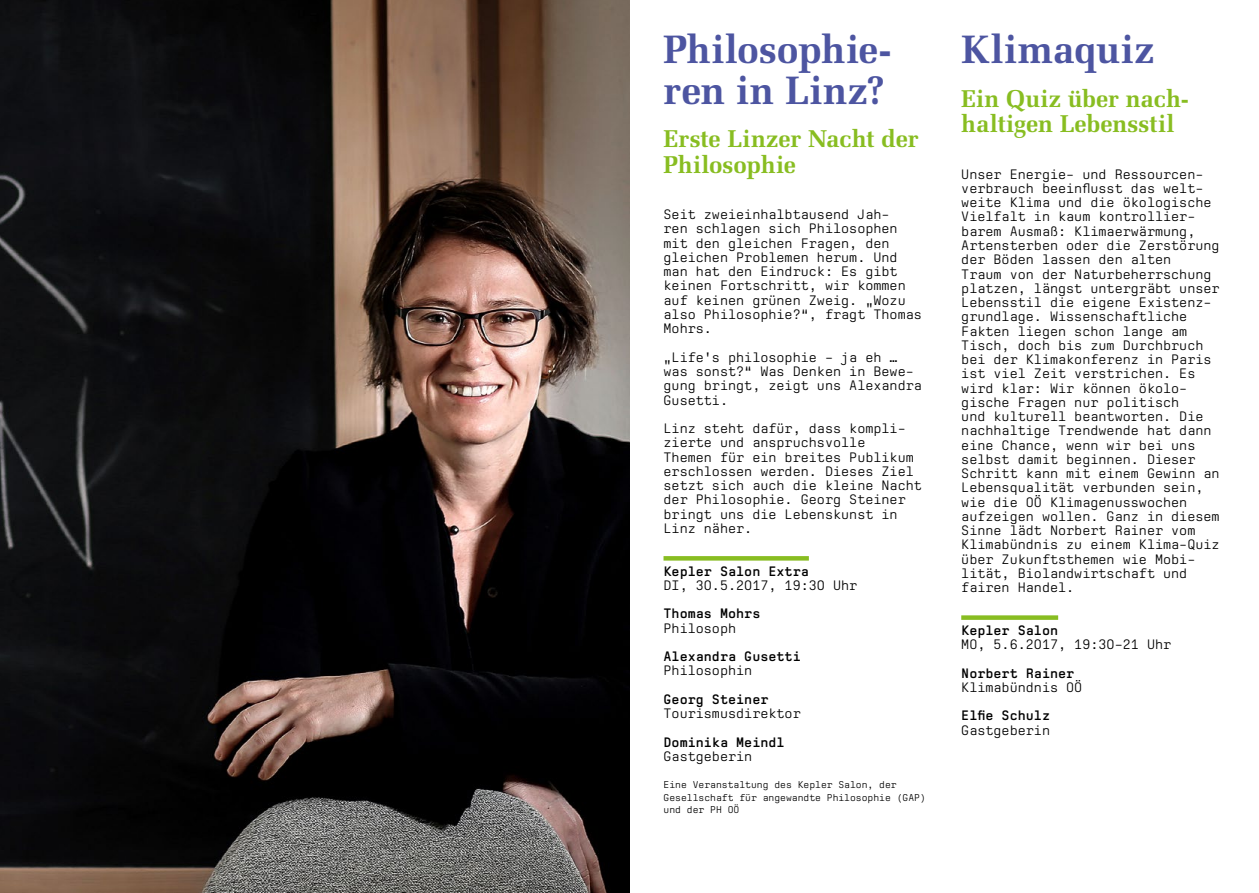
<style>
.page{position:relative;width:1259px;height:893px;background:#fff}
.page>*{position:absolute;margin:0;border:0;box-sizing:border-box;transform-origin:0 0}
.t1{font:700 39.6px/40.5px "Melior LT Std";letter-spacing:.005em;color:#4d55a1}
.t2{font:700 24.3px/25.5px "Melior LT Std";letter-spacing:.005em;color:#88bd21}
.t3{font:13.5px/14.2px "Excellent";color:#000}
.t4{font:700 13.5px "Excellent";color:#000}
.t5{font:9.75px/12.8px "Excellent";color:#000}
</style>
<div class="page">
<hr style="left:629px;top:0;width:1px;height:893px;background:#000">
<img style="left:0;top:0;width:629px;height:893px">
<div style="left:663px;top:556px;width:146px;height:5px;background:#88bd21"></div>
<div style="left:961px;top:615px;width:97px;height:5px;background:#88bd21"></div>
<h1 class="t1" style="left:663px;top:29px;width:230px">Philosophie&shy;ren in Linz?</h1>
<h2 class="t2" style="left:663px;top:126px;width:256px">Erste Linzer Nacht der<br>Philosophie</h2>
<p class="t3" style="left:663px;top:208px;width:260px">Seit zweieinhalbtausend Jah-<br>ren schlagen sich Philosophen mit den gleichen Fragen, den gleichen Problemen herum. Und man hat den Eindruck: Es gibt keinen Fortschritt, wir kommen auf keinen grünen Zweig. „Wozu also Philosophie?“, fragt Thomas<br>Mohrs.</p>
<p class="t3" style="left:663px;top:350px;width:260px">„Life’s philosophie – ja eh … was sonst?“ Was Denken in Bewe&shy;gung bringt, zeigt uns Alexandra<br>Gusetti.</p>
<p class="t3" style="left:663px;top:421px;width:260px">Linz steht dafür, dass kompli&shy;zierte und anspruchsvolle<br>Themen für ein breites Publikum erschlossen werden. Dieses Ziel setzt sich auch die kleine Nacht der Philosophie. Georg Steiner bringt uns die Lebenskunst in<br>Linz näher.</p>
<p class="t4" style="left:663px;top:563px;width:147px">Kepler Salon Extra</p>
<p class="t3" style="left:663px;top:578px;width:195px">DI, 30.5.2017, 19:30 Uhr</p>
<p class="t4" style="left:663px;top:606px;width:98px">Thomas Mohrs</p>
<p class="t3" style="left:663px;top:621px;width:74px">Philosoph</p>
<p class="t4" style="left:663px;top:649px;width:139px">Alexandra Gusetti</p>
<p class="t3" style="left:663px;top:664px;width:90px">Philosophin</p>
<p class="t4" style="left:663px;top:691px;width:106px">Georg Steiner</p>
<p class="t3" style="left:663px;top:706px;width:139px">Tourismusdirektor</p>
<p class="t4" style="left:663px;top:734px;width:123px">Dominika Meindl</p>
<p class="t3" style="left:663px;top:749px;width:90px">Gastgeberin</p>
<p class="t5" style="left:663px;top:778px;width:264px">Eine Veranstaltung des Kepler Salon, der<br>Gesellschaft für angewandte Philosophie (GAP) und der PH OÖ</p>
<h1 class="t1" style="left:961px;top:29px;width:194px">Klimaquiz</h1>
<h2 class="t2" style="left:961px;top:85px;width:229px">Ein Quiz über nach&shy;haltigen Lebensstil</h2>
<p class="t3" style="left:961px;top:167px;width:260px">Unser Energie- und Ressourcen&shy;verbrauch beeinflusst das welt&shy;weite Klima und die ökologische<br>Vielfalt in kaum kontrollier&shy;barem Ausmaß: Klimaerwärmung,<br>Artensterben oder die Zerstörung der Böden lassen den alten<br>Traum von der Naturbeherrschung platzen, längst untergräbt unser<br>Lebensstil die eigene Existenz&shy;grundlage. Wissenschaftliche<br>Fakten liegen schon lange am<br>Tisch, doch bis zum Durchbruch bei der Klimakonferenz in Paris ist viel Zeit verstrichen. Es wird klar: Wir können ökolo&shy;gische Fragen nur politisch<br>und kulturell beantworten. Die nachhaltige Trendwende hat dann eine Chance, wenn wir bei uns selbst damit beginnen. Dieser<br>Schritt kann mit einem Gewinn an<br>Lebensqualität verbunden sein, wie die OÖ Klimagenusswochen aufzeigen wollen. Ganz in diesem<br>Sinne lädt Norbert Rainer vom<br>Klimabündnis zu einem Klima-Quiz über Zukunftsthemen wie Mobi&shy;lität, Biolandwirtschaft und fairen Handel.</p>
<p class="t4" style="left:961px;top:622px;width:98px">Kepler Salon</p>
<p class="t3" style="left:961px;top:638px;width:211px">MO, 5.6.2017, 19:30–21 Uhr</p>
<p class="t4" style="left:961px;top:665px;width:115px">Norbert Rainer</p>
<p class="t3" style="left:961px;top:680px;width:123px">Klimabündnis OÖ</p>
<p class="t4" style="left:961px;top:708px;width:90px">Elfie Schulz</p>
<p class="t3" style="left:961px;top:723px;width:90px">Gastgeberin</p>
</div>
